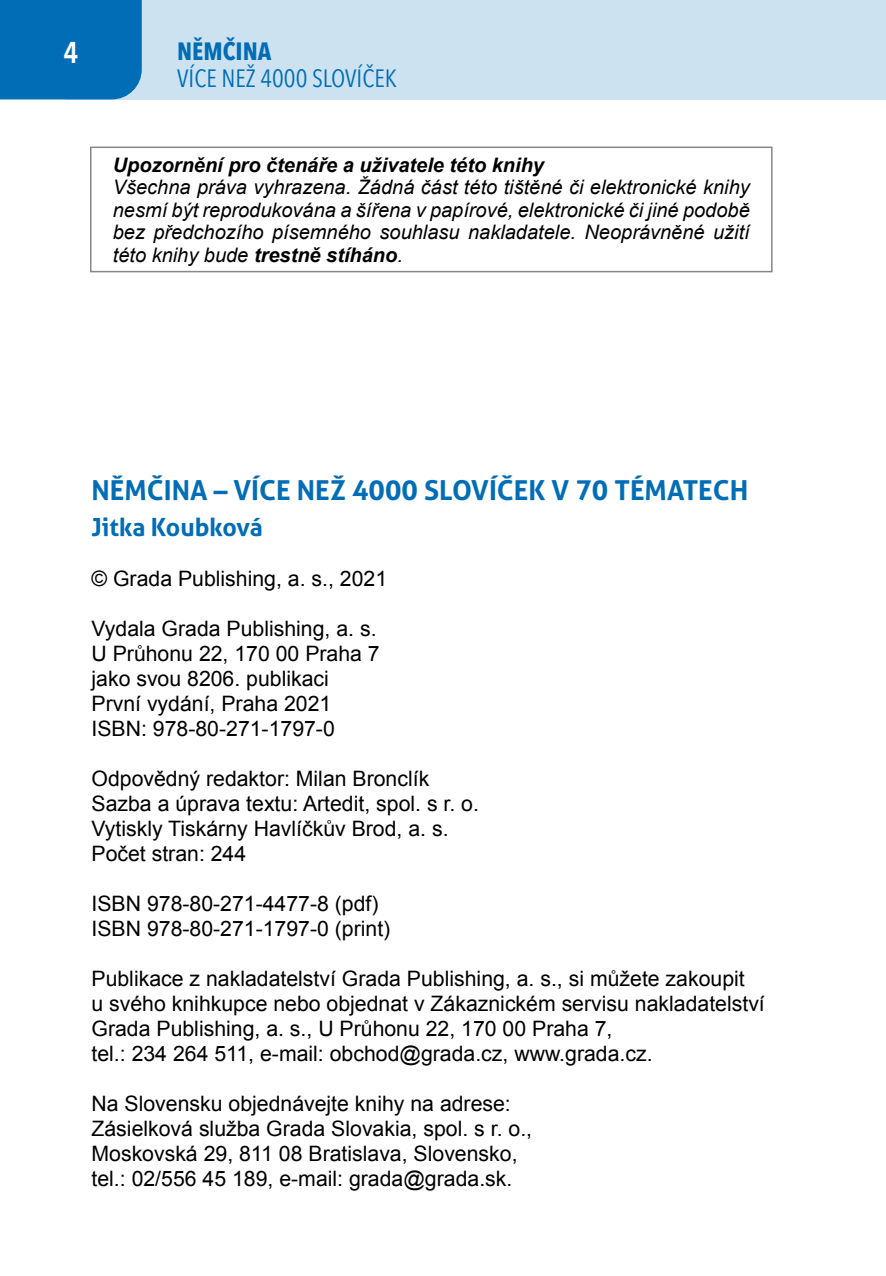
<style>
.page{position:relative;width:886px;height:1276px;background:#fff}
.page>*{position:absolute;margin:0;border:0;box-sizing:border-box;transform-origin:0 0}
.t1{font:600 30px "Avenir Next Condensed";color:#fff}
.Normální{font:700 27.5px "Aller";color:#006db6}
.t2{font:25px "Avenir Next Condensed";color:#006db6}
.Normální-2{font:700 25px "Aller";color:#006db6}
.t3{font:700 25px "Avenir Next Condensed";color:#006db6}
.tiraz{font:21.25px/25px "Arial";color:#000}
.Normální-3{font:italic 20px/22.5px "Arial";color:#000;text-align:justify}
.Nadpis_1{font:italic 700 20px "Arial";color:#000}
.s1{font-weight:700}
</style>
<div class="page">
<div style="left:66px;top:0;width:820px;height:99px;background:#cce2f0"></div>
<div style="left:0;top:0;width:142px;height:99px;background:#006db6"></div>
<div style="left:90px;top:146px;width:682px;height:126px;border:2px solid #878787"></div>
<h1 class="t1" style="left:63px;top:27px;width:16px">4</h1>
<p class="t3" style="left:177px;top:35px;width:96px">NĚMČINA</p>
<p class="t2" style="left:177px;top:57px;width:221px">VÍCE NEŽ 4000 SLOVÍČEK</p>
<p class="Nadpis_1" style="left:113px;top:152px;width:433px">Upozornění pro čtenáře a uživatele této knihy</p>
<p class="Normální-3" style="left:113px;top:176px;width:638px">Všechna práva vyhrazena. Žádná část této tištěné či elektronické knihy nesmí být reprodukována a šířena v papírové, elektronické či jiné podobě bez předchozího písemného souhlasu nakladatele. Neoprávněné užití této knihy bude <span class="s1">trestně stíháno</span>.</p>
<p class="Normální" style="left:91px;top:473px;width:658px">NĚMČINA – VÍCE NEŽ 4000 SLOVÍČEK V 70 TÉMATECH</p>
<p class="Normální-2" style="left:91px;top:511px;width:173px">Jitka Koubková</p>
<p class="tiraz" style="left:91px;top:566px;width:297px">© Grada Publishing, a. s., 2021</p>
<p class="tiraz" style="left:91px;top:616px;width:287px">Vydala Grada Publishing, a. s.</p>
<p class="tiraz" style="left:91px;top:641px;width:290px">U Průhonu 22, 170 00 Praha 7</p>
<p class="tiraz" style="left:91px;top:666px;width:239px">jako svou 8206. publikaci</p>
<p class="tiraz" style="left:91px;top:691px;width:241px">První vydání, Praha 2021</p>
<p class="tiraz" style="left:91px;top:716px;width:245px">ISBN: 978-80-271-1797-0</p>
<p class="tiraz" style="left:91px;top:766px;width:339px">Odpovědný redaktor: Milan Bronclík</p>
<p class="tiraz" style="left:91px;top:791px;width:389px">Sazba a úprava textu: Artedit, spol. s r. o.</p>
<p class="tiraz" style="left:91px;top:816px;width:359px">Vytiskly Tiskárny Havlíčkův Brod, a. s.</p>
<p class="tiraz" style="left:91px;top:841px;width:156px">Počet stran: 244</p>
<p class="tiraz" style="left:91px;top:891px;width:289px">ISBN 978-80-271-4477-8 (pdf)</p>
<p class="tiraz" style="left:91px;top:916px;width:300px">ISBN 978-80-271-1797-0 (print)</p>
<p class="tiraz" style="left:91px;top:966px;width:675px">Publikace z nakladatelství Grada Publishing, a. s., si můžete zakoupit<br>u svého knihkupce nebo objednat v Zákaznickém servisu nakladatelství Grada Publishing, a. s., U Průhonu 22, 170 00 Praha 7,<br>tel.: 234 264 511, e-mail: obchod@grada.cz, www.grada.cz.</p>
<p class="tiraz" style="left:91px;top:1091px;width:442px">Na Slovensku objednávejte knihy na adrese:<br>Zásielková služba Grada Slovakia, spol. s r. o., Moskovská 29, 811 08 Bratislava, Slovensko, tel.: 02/556 45 189, e-mail: grada@grada.sk.</p>
</div>
